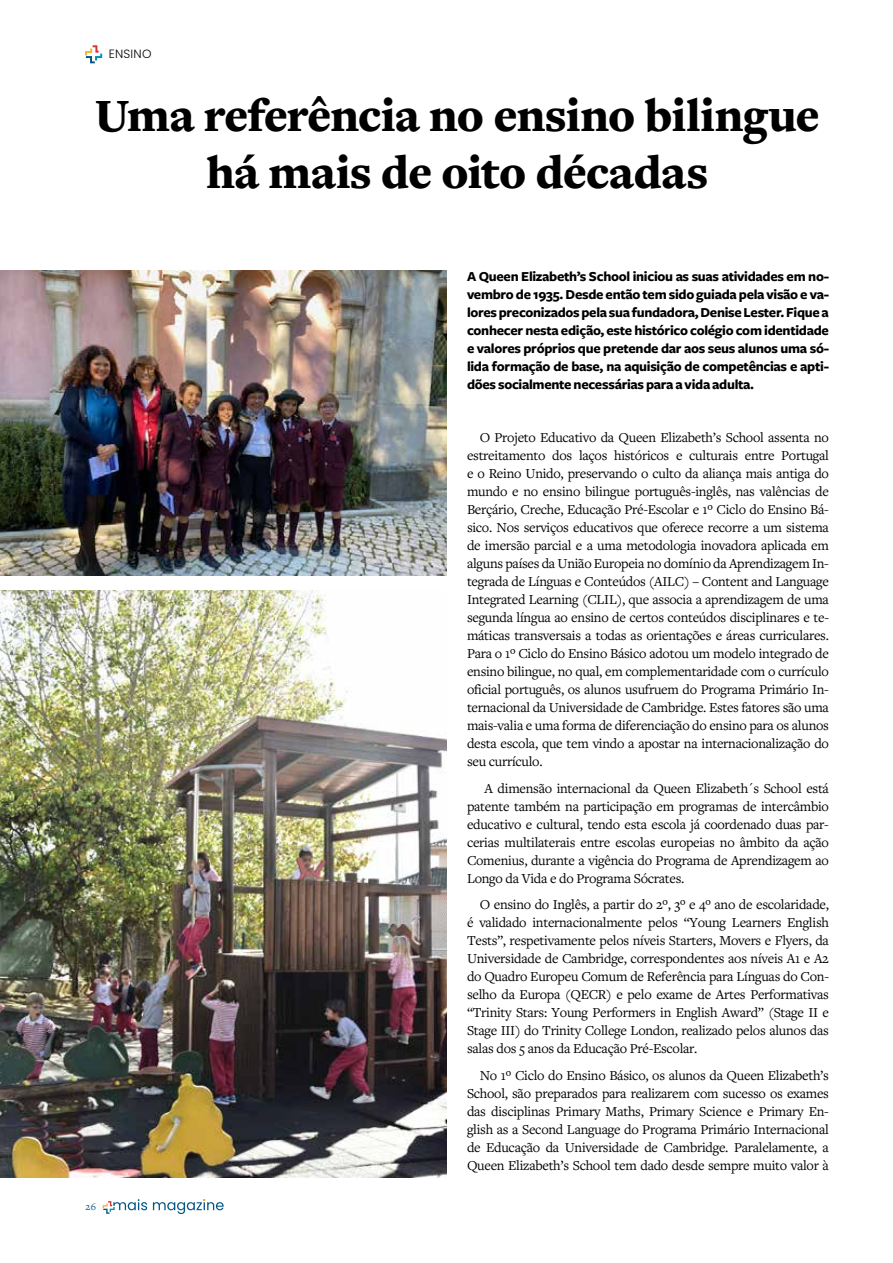
<style>
.page{position:relative;width:893px;height:1263px;background:#fff}
.page>*{position:absolute;margin:0;border:0;box-sizing:border-box;transform-origin:0 0}
.t1{font:900 48px/57.6px "Freight Text";letter-spacing:-.02em;color:#000;text-align:center}
.t2{font:14.25px/18px "Freight Text";letter-spacing:-.02em;color:#000;text-align:justify}
.t3{font:700 14.25px/18px "Freight Sans";letter-spacing:-.02em;color:#000;text-align:justify}
.t4{font:300 12px "Poppins";letter-spacing:.02em;color:#000}
.t5{font:10.5px "Freight Text";color:#025685}
</style>
<div class="page">
<svg style="left:85px;top:45px;width:17px;height:18px"></svg>
<svg style="left:153px;top:1199px;width:71px;height:15px"></svg>
<svg style="left:103px;top:1199px;width:44px;height:15px"></svg>
<img style="left:0;top:270px;width:446px;height:305px">
<img style="left:0;top:590px;width:446px;height:588px">
<p class="t4" style="left:109px;top:47px;width:44px">ENSINO</p>
<h1 class="t1" style="left:95px;top:83px;width:726px">Uma referência no ensino bilingue há mais de oito décadas</h1>
<p class="t3" style="left:467px;top:268px;width:363px">A Queen Elizabeth’s School iniciou as suas atividades em no&shy;vembro de 1935. Desde então tem sido guiada pela visão e va&shy;lores preconizados pela sua fundadora, Denise Lester. Fique a conhecer nesta edição, este histórico colégio com identidade e valores próprios que pretende dar aos seus alunos uma só&shy;lida formação de base, na aquisição de competências e apti&shy;dões socialmente necessárias para a vida adulta.</p>
<p class="t5" style="left:86px;top:1200px;width:12px">26</p>
<p class="t2" style="left:467px;top:429px;width:363px;text-indent:13px">O Projeto Educativo da Queen Elizabeth’s School assenta no estreitamento dos laços históricos e culturais entre Portugal e o Reino Unido, preservando o culto da aliança mais antiga do mundo e no ensino bilingue português-inglês, nas valências de Berçário, Creche, Educação Pré-Escolar e 1º Ciclo do Ensino Bá&shy;sico. Nos serviços educativos que oferece recorre a um sistema de imersão parcial e a uma metodologia inovadora aplicada em alguns países da União Europeia no domínio da Aprendizagem In&shy;tegrada de Línguas e Conteúdos (AILC) – Content and Language Integrated Learning (CLIL), que associa a aprendizagem de uma segunda língua ao ensino de certos conteúdos disciplinares e te&shy;máticas transversais a todas as orientações e áreas curriculares.<br>Para o 1º Ciclo do Ensino Básico adotou um modelo integrado de ensino bilingue, no qual, em complementaridade com o currículo oficial português, os alunos usufruem do Programa Primário In&shy;ternacional da Universidade de Cambridge. Estes fatores são uma mais-valia e uma forma de diferenciação do ensino para os alunos desta escola, que tem vindo a apostar na internacionalização do seu currículo.</p>
<p class="t2" style="left:467px;top:779px;width:363px;text-indent:18px">A dimensão internacional da Queen Elizabeth´s School está patente também na participação em programas de intercâmbio educativo e cultural, tendo esta escola já coordenado duas par&shy;cerias multilaterais entre escolas europeias no âmbito da ação Comenius, durante a vigência do Programa de Aprendizagem ao Longo da Vida e do Programa Sócrates.</p>
<p class="t2" style="left:467px;top:896px;width:363px;text-indent:13px">O ensino do Inglês, a partir do 2º, 3º e 4º ano de escolaridade, é validado internacionalmente pelos “Young Learners English Tests”, respetivamente pelos níveis Starters, Movers e Flyers, da Universidade de Cambridge, correspondentes aos níveis A1 e A2 do Quadro Europeu Comum de Referência para Línguas do Con&shy;selho da Europa (QECR) e pelo exame de Artes Performativas “Trinity Stars: Young Performers in English Award” (Stage II e Stage III) do Trinity College London, realizado pelos alunos das salas dos 5 anos da Educação Pré-Escolar.</p>
<p class="t2" style="left:467px;top:1066px;width:363px;text-indent:13px">No 1º Ciclo do Ensino Básico, os alunos da Queen Elizabeth’s School, são preparados para realizarem com sucesso os exames das disciplinas Primary Maths, Primary Science e Primary En&shy;glish as a Second Language do Programa Primário Internacional de Educação da Universidade de Cambridge. Paralelamente, a Queen Elizabeth’s School tem dado desde sempre muito valor à</p>
</div>
